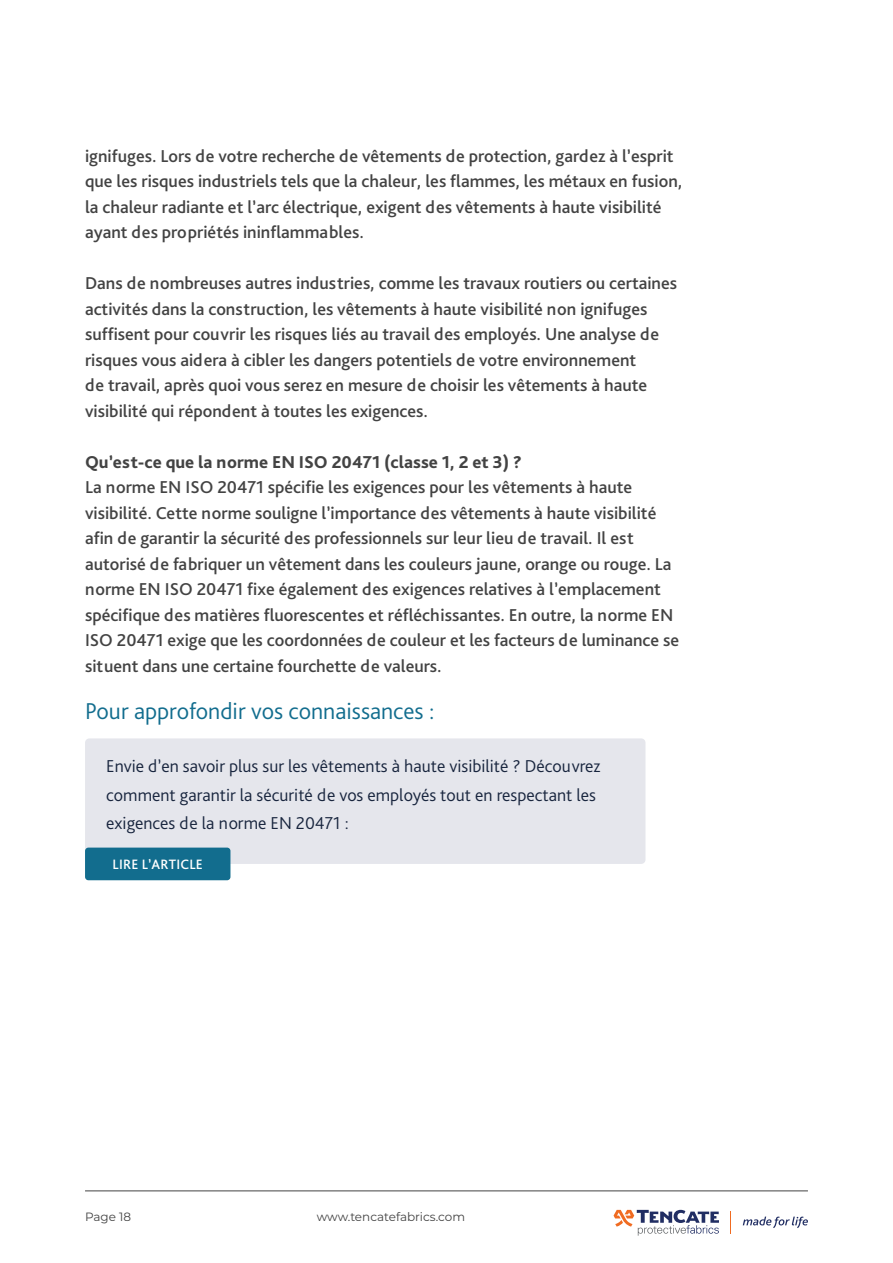
<style>
.page{position:relative;width:893px;height:1263px;background:#fff}
.page>*{position:absolute;margin:0;border:0;box-sizing:border-box;transform-origin:0 0}
.t1{font:300 24px "Bliss Pro";color:#126d8e}
.t2{font:500 18px/25.5px "Bliss Pro";color:#434343}
.t3{font:300 18px/28.5px "Bliss Pro";color:#17243d}
.t4{font:800 18px "Bliss Pro";color:#434343}
.t5{font:500 14.25px "Bliss Pro";letter-spacing:.015em;color:#fff}
.t6{font:12px "Montserrat";color:#434343}
</style>
<div class="page">
<svg style="left:743px;top:1216px;width:65px;height:12px"></svg>
<svg style="left:613px;top:1210px;width:106px;height:26px"></svg>
<svg style="left:730px;top:1211px;width:1px;height:23px"></svg>
<hr style="left:85px;top:1190px;width:723px;height:1px;background:#434343">
<div style="left:85px;top:738px;width:560px;height:126px;background:#e5e6ec;border-radius:4px"></div>
<div style="left:85px;top:847px;width:145px;height:33px;background:#126d8e;border-radius:3px"></div>
<p class="t2" style="left:85px;top:142px;width:599px">ignifuges. Lors de votre recherche de vêtements de protection, gardez à l’esprit que les risques industriels tels que la chaleur, les flammes, les métaux en fusion, la chaleur radiante et l’arc électrique, exigent des vêtements à haute visibilité ayant des propriétés ininflammables.</p>
<p class="t2" style="left:85px;top:270px;width:594px">Dans de nombreuses autres industries, comme les travaux routiers ou certaines activités dans la construction, les vêtements à haute visibilité non ignifuges suffisent pour couvrir les risques liés au travail des employés. Une analyse de risques vous aidera à cibler les dangers potentiels de votre environnement<br>de travail, après quoi vous serez en mesure de choisir les vêtements à haute visibilité qui répondent à toutes les exigences.</p>
<p class="t4" style="left:85px;top:450px;width:438px">Qu’est-ce que la norme EN ISO 20471 (classe 1, 2 et 3) ?</p>
<p class="t2" style="left:85px;top:474px;width:596px">La norme EN ISO 20471 spécifie les exigences pour les vêtements à haute visibilité. Cette norme souligne l’importance des vêtements à haute visibilité afin de garantir la sécurité des professionnels sur leur lieu de travail. Il est autorisé de fabriquer un vêtement dans les couleurs jaune, orange ou rouge. La norme EN ISO 20471 fixe également des exigences relatives à l’emplacement spécifique des matières fluorescentes et réfléchissantes. En outre, la norme EN ISO 20471 exige que les coordonnées de couleur et les facteurs de luminance se situent dans une certaine fourchette de valeurs.</p>
<p class="t1" style="left:85px;top:696px;width:351px">Pour approfondir vos connaissances :</p>
<p class="t3" style="left:106px;top:752px;width:496px">Envie d’en savoir plus sur les vêtements à haute visibilité ? Découvrez comment garantir la sécurité de vos employés tout en respectant les exigences de la norme EN 20471 :</p>
<p class="t5" style="left:113px;top:855px;width:92px">LIRE L’ARTICLE</p>
<p class="t6" style="left:85px;top:1209px;width:48px">Page 18</p>
<p class="t6" style="left:317px;top:1209px;width:150px">www.tencatefabrics.com</p>
</div>
